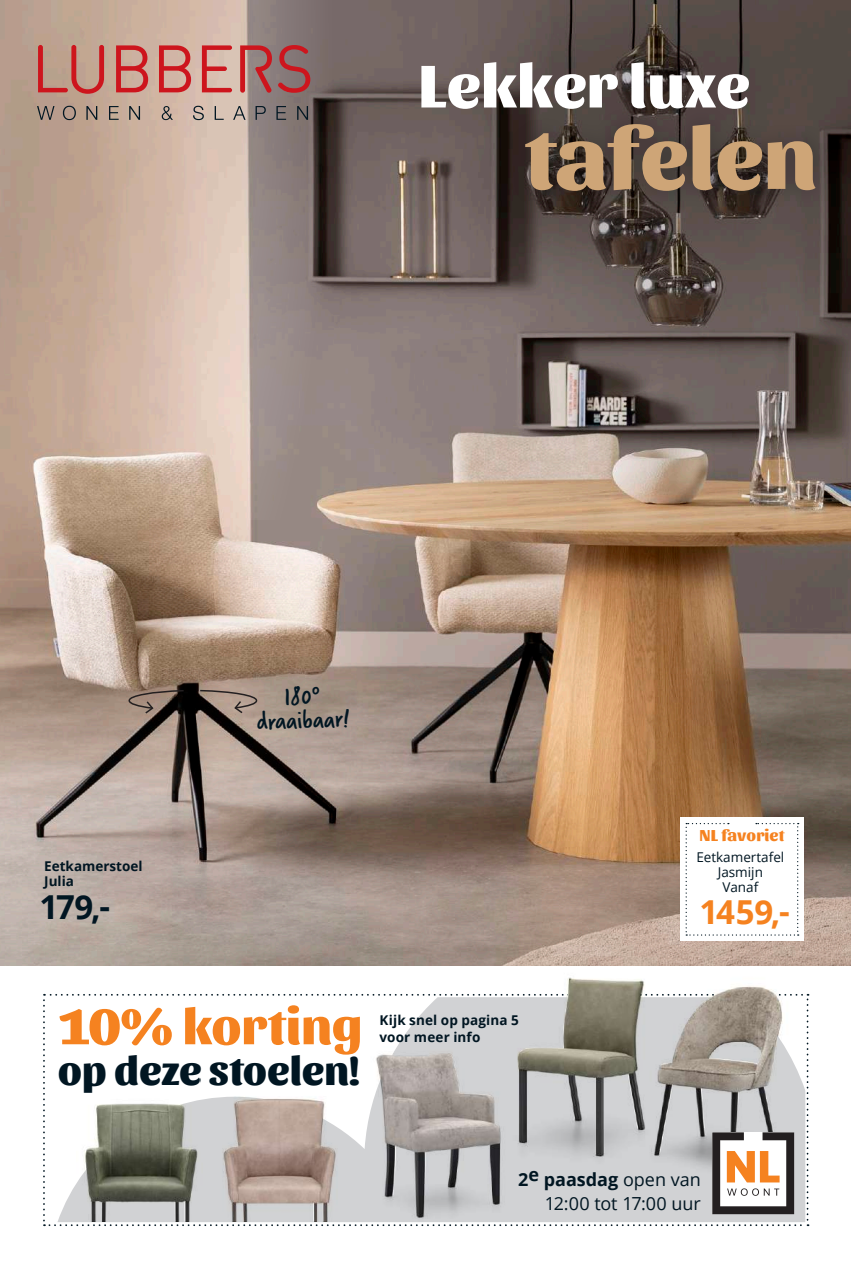
<style>
.page{position:relative;width:851px;height:1263px;background:#fff}
.page>*{position:absolute;margin:0;border:0;box-sizing:border-box;transform-origin:0 0}
.t1{font:800 90px "Sansita";color:#cea577}
.t2{font:800 63px "Sansita";color:#fff}
.t3{font:800 51.9px "Sansita";color:#f58220}
.t4{font:800 41.55px "Sansita";letter-spacing:-.005em;color:#011622}
.t5{font:700 33px "Open Sans";color:#f58220}
.t6{font:700 33px "Open Sans";color:#011622}
.t7{font:27px/24px "Verveine";color:#011622;text-align:center}
.t8{font:18px/24px "Open Sans";letter-spacing:-.01em;color:#011622;text-align:right}
.t9{font:800 16.5px "Sansita";letter-spacing:.01em;color:#f58220}
.t10{font:700 13.5px/15px "Open Sans";letter-spacing:.005em;color:#011622}
.t11{font:13.5px/15px "Open Sans";color:#011622;text-align:center}
.s1{font-weight:700}
</style>
<div class="page">
<img style="left:0;top:0;width:850px;height:965px">
<div style="left:680px;top:817px;width:123px;height:124px;background:#fff"></div>
<svg style="left:685px;top:823px;width:113px;height:113px"></svg>
<svg style="left:199px;top:689px;width:59px;height:26px;background:#8b796f"></svg>
<svg style="left:128px;top:689px;width:57px;height:26px"></svg>
<div style="left:507px;top:105px;width:326px;height:105px;background:#231f20;opacity:.44"></div>
<svg style="left:248px;top:0;width:169px;height:519px;background:#877975"></svg>
<svg style="left:116px;top:45px;width:32px;height:47px;background:#cb6762"></svg>
<svg style="left:159px;top:45px;width:32px;height:47px;background:#cf6b66"></svg>
<svg style="left:38px;top:45px;width:66px;height:49px;background:#c17c70"></svg>
<svg style="left:202px;top:45px;width:30px;height:47px"></svg>
<svg style="left:240px;top:45px;width:32px;height:48px;background:#ad5f60"></svg>
<svg style="left:278px;top:45px;width:32px;height:48px;background:#9b5659"></svg>
<svg style="left:37px;top:106px;width:17px;height:14px"></svg>
<svg style="left:63px;top:106px;width:13px;height:14px"></svg>
<svg style="left:86px;top:106px;width:11px;height:14px"></svg>
<svg style="left:109px;top:106px;width:10px;height:14px"></svg>
<svg style="left:129px;top:106px;width:11px;height:14px"></svg>
<svg style="left:162px;top:106px;width:11px;height:14px"></svg>
<svg style="left:193px;top:106px;width:11px;height:14px"></svg>
<svg style="left:215px;top:106px;width:9px;height:14px"></svg>
<svg style="left:233px;top:106px;width:12px;height:14px"></svg>
<svg style="left:255px;top:106px;width:11px;height:14px"></svg>
<svg style="left:276px;top:106px;width:10px;height:14px"></svg>
<svg style="left:297px;top:106px;width:11px;height:14px"></svg>
<img style="left:716px;top:986px;width:59px;height:8px">
<svg style="left:43px;top:994px;width:765px;height:232px"></svg>
<img style="left:506px;top:977px;width:148px;height:189px">
<img style="left:517px;top:978px;width:126px;height:177px">
<img style="left:201px;top:1075px;width:153px;height:146px">
<img style="left:223px;top:1099px;width:112px;height:122px">
<img style="left:77px;top:1094px;width:126px;height:127px">
<img style="left:85px;top:1104px;width:111px;height:117px">
<h2 class="t2" style="left:418px;top:48px;width:333px">Lekker luxe</h2>
<h1 class="t1" style="left:524px;top:104px;width:294px">tafelen</h1>
<h3 class="t7" style="left:255px;top:686px;width:95px;rotate:-2deg">180˚ draaibaar!</h3>
<p class="t9" style="left:699px;top:825px;width:86px">NL favoriet</p>
<p class="t11" style="left:696px;top:849px;width:89px">Eetkamertafel<br>Jasmijn<br>Vanaf</p>
<p class="t10" style="left:44px;top:859px;width:100px">Eetkamerstoel<br>Julia</p>
<h3 class="t6" style="left:39px;top:883px;width:72px">179,-</h3>
<h3 class="t5" style="left:699px;top:889px;width:92px">1459,-</h3>
<h3 class="t3" style="left:58px;top:995px;width:306px">10% korting</h3>
<h3 class="t4" style="left:58px;top:1045px;width:303px">op deze stoelen!</h3>
<p class="t10" style="left:379px;top:1011px;width:141px;line-height:16.5px">Kijk snel op pagina 5 voor meer info</p>
<h3 class="t8" style="left:518px;top:1167px;width:184px"><span class="s1">2</span><sup>e</sup> <span class="s1">paasdag</span> open van<br>12:00 tot 17:00 uur</h3>
</div>
